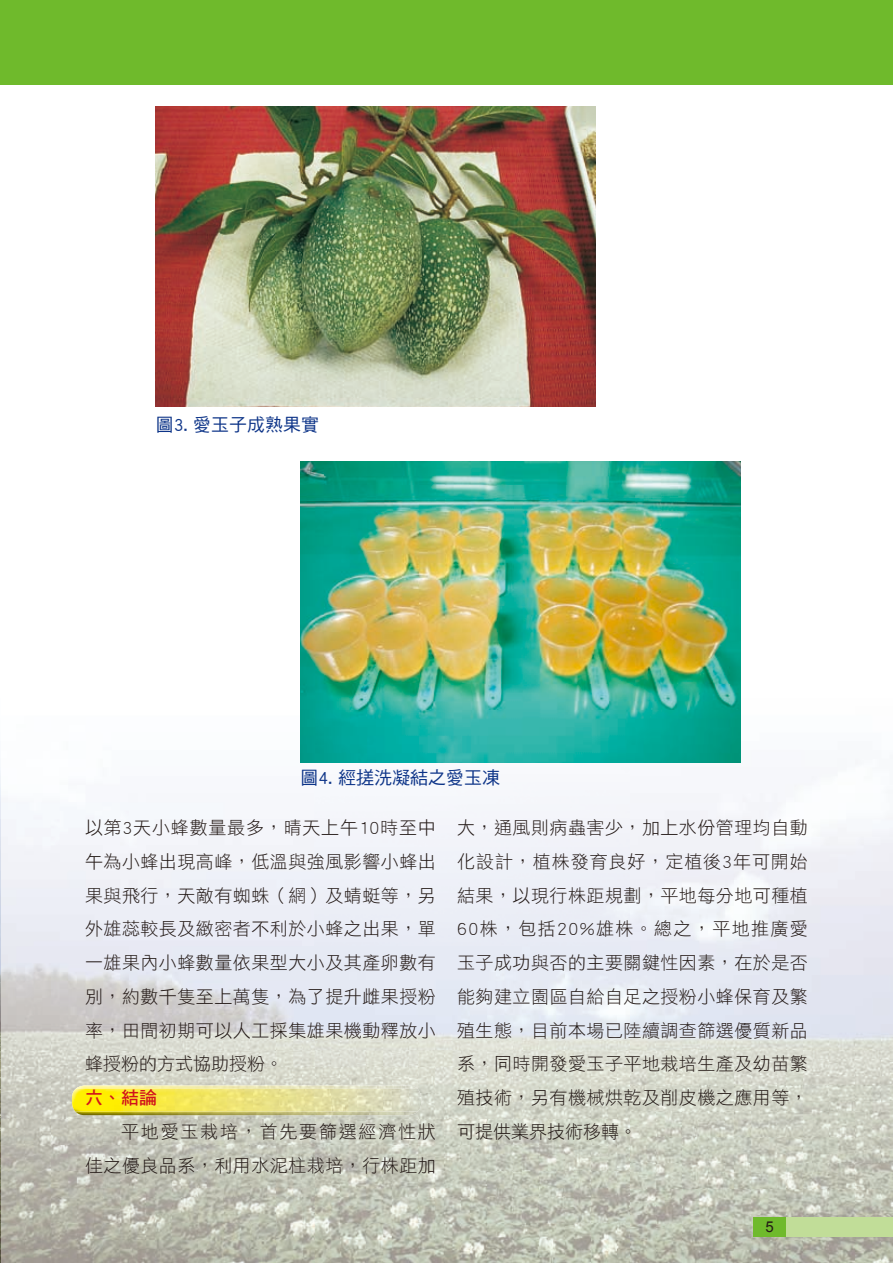
<style>
.page{position:relative;width:893px;height:1263px;background:#fff}
.page>*{position:absolute;margin:0;border:0;box-sizing:border-box;transform-origin:0 0}
.t1{font:18px/33.8px "DF Hei Std W3";letter-spacing:.025em;color:#231916;text-align:justify}
.t2{font:18px "DF Hei Std W5";color:#0d3488}
.t3{font:18px "DF Hei Std W7";color:#d1131c}
.t4{font:15px "Arial";color:#231916}
</style>
<div class="page">
<img style="left:0;top:629px;width:893px;height:634px">
<div style="left:0;top:0;width:893px;height:84px;background:#6fba2c"></div>
<div style="left:753px;top:1217px;width:140px;height:20px;background:#c1dd98"></div>
<div style="left:753px;top:1217px;width:33px;height:20px;background:#6fba2c"></div>
<img style="left:156px;top:106px;width:440px;height:301px">
<img style="left:300px;top:461px;width:440px;height:301px">
<img style="left:76px;top:1085px;width:341px;height:4px">
<img style="left:75px;top:1111px;width:343px;height:4px">
<img style="left:72px;top:1089px;width:349px;height:22px">
<p class="t2" style="left:156px;top:415px;width:165px">圖3. 愛玉子成熟果實</p>
<p class="t2" style="left:300px;top:768px;width:201px">圖4. 經搓洗凝結之愛玉凍</p>
<p class="t1" style="left:85px;top:810px;width:352px">以第3天小蜂數量最多，晴天上午10時至中午為小蜂出現高峰，低溫與強風影響小蜂出果與飛行，天敵有蜘蛛（網）及蜻蜓等，另外雄蕊較長及緻密者不利於小蜂之出果，單一雄果內小蜂數量依果型大小及其產卵數有別，約數千隻至上萬隻，為了提升雌果授粉率，田間初期可以人工採集雄果機動釋放小蜂授粉的方式協助授粉。</p>
<p class="t3" style="left:85px;top:1088px;width:73px">六、結論</p>
<p class="t1" style="left:85px;top:1114px;width:352px;text-align:right">平地愛玉栽培，首先要篩選經濟性狀<br>佳之優良品系，利用水泥柱栽培，行株距加</p>
<p class="t1" style="left:457px;top:810px;width:352px">大，通風則病蟲害少，加上水份管理均自動化設計，植株發育良好，定植後3年可開始結果，以現行株距規劃，平地每分地可種植60株，包括20%雄株。總之，平地推廣愛玉子成功與否的主要關鍵性因素，在於是否能夠建立園區自給自足之授粉小蜂保育及繁殖生態，目前本場已陸續調查篩選優質新品系，同時開發愛玉子平地栽培生產及幼苗繁殖技術，另有機械烘乾及削皮機之應用等，可提供業界技術移轉。</p>
<p class="t4" style="left:765px;top:1217px;width:10px">5</p>
</div>
